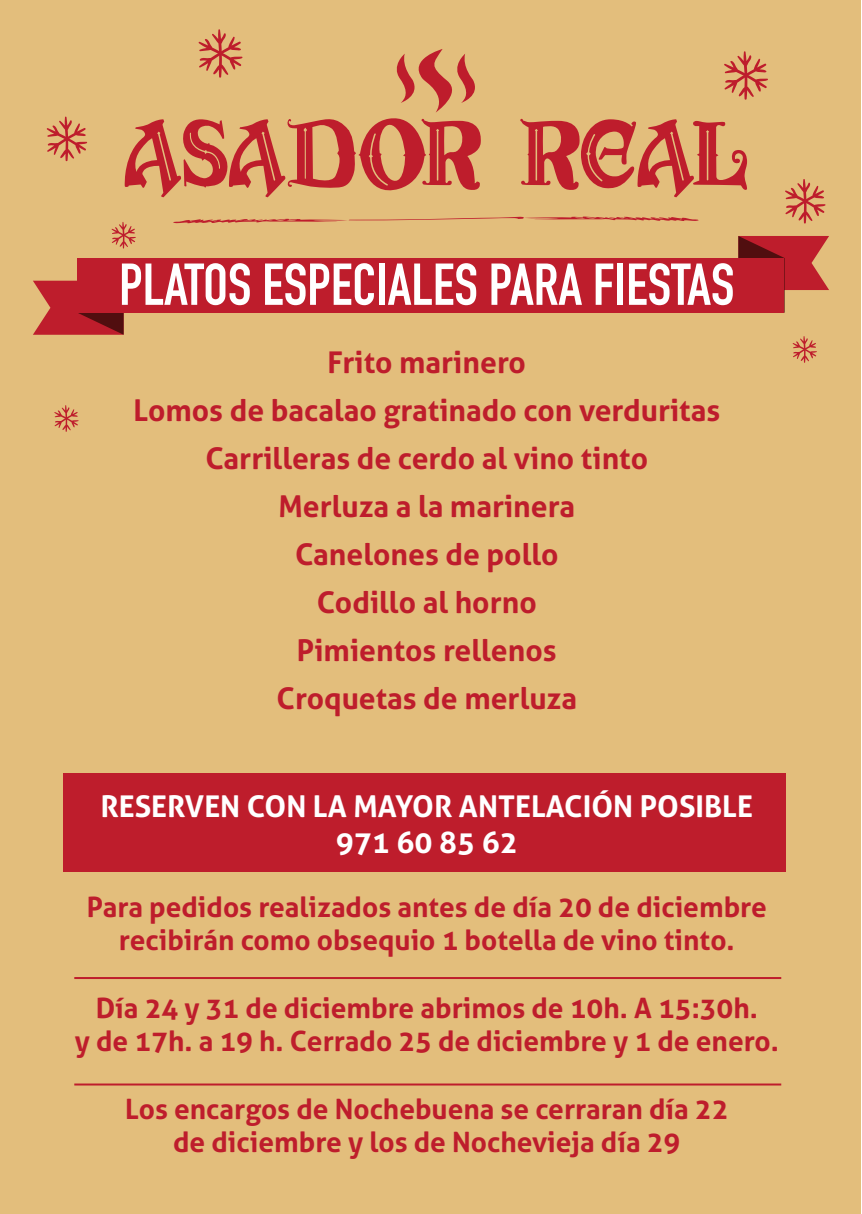
<style>
.page{position:relative;width:862px;height:1214px;background:#fff}
.page>*{position:absolute;margin:0;border:0;box-sizing:border-box;transform-origin:0 0}
.t1{font:700 58px "DIN Condensed";color:#fff}
.t2{font:700 30px/48px "Aller";color:#be1d2c;text-align:center}
.t3{font:700 30px/36px "Aller";color:#fff;text-align:center}
.t4{font:700 28px/33.6px "Aller";color:#be1d2c;text-align:center}
</style>
<div class="page">
<div style="left:0;top:1px;width:860px;height:1212px;background:#e3be7c"></div>
<svg style="left:33px;top:280px;width:91px;height:55px;background:#b33333"></svg>
<svg style="left:738px;top:236px;width:91px;height:77px"></svg>
<div style="left:77px;top:258px;width:707px;height:55px;background:#be1d2c"></div>
<div style="left:63px;top:773px;width:722px;height:98px;background:#be1d2c"></div>
<svg style="left:173px;top:216px;width:526px;height:7px"></svg>
<svg style="left:520px;top:119px;width:227px;height:78px"></svg>
<svg style="left:111px;top:222px;width:25px;height:27px"></svg>
<svg style="left:792px;top:336px;width:25px;height:27px"></svg>
<svg style="left:54px;top:405px;width:25px;height:27px"></svg>
<svg style="left:724px;top:51px;width:44px;height:49px"></svg>
<svg style="left:124px;top:29px;width:357px;height:169px"></svg>
<svg style="left:785px;top:179px;width:40px;height:45px"></svg>
<svg style="left:46px;top:116px;width:41px;height:45px"></svg>
<hr style="left:74px;top:976px;width:707px;height:2px;background:#be1d2c">
<hr style="left:74px;top:1083px;width:707px;height:2px;background:#be1d2c">
<h1 class="t1" style="left:119px;top:245px;width:617px">PLATOS ESPECIALES PARA FIESTAS</h1>
<p class="t2" style="left:133px;top:338px;width:588px">Frito marinero<br>Lomos de bacalao gratinado con verduritas<br>Carrilleras de cerdo al vino tinto<br>Merluza a la marinera<br>Canelones de pollo<br>Codillo al horno<br>Pimientos rellenos<br>Croquetas de merluza</p>
<p class="t3" style="left:101px;top:788px;width:654px">RESERVEN CON LA MAYOR ANTELACIÓN POSIBLE<br>971 60 85 62</p>
<p class="t4" style="left:87px;top:889px;width:681px">Para pedidos realizados antes de día 20 de diciembre recibirán como obsequio 1 botella de vino tinto.</p>
<p class="t4" style="left:75px;top:990px;width:706px">Día 24 y 31 de diciembre abrimos de 10h. A 15:30h.<br>y de 17h. a 19 h. Cerrado 25 de diciembre y 1 de enero.</p>
<p class="t4" style="left:125px;top:1091px;width:605px">Los encargos de Nochebuena se cerraran día 22 de diciembre y los de Nochevieja día 29</p>
</div>
